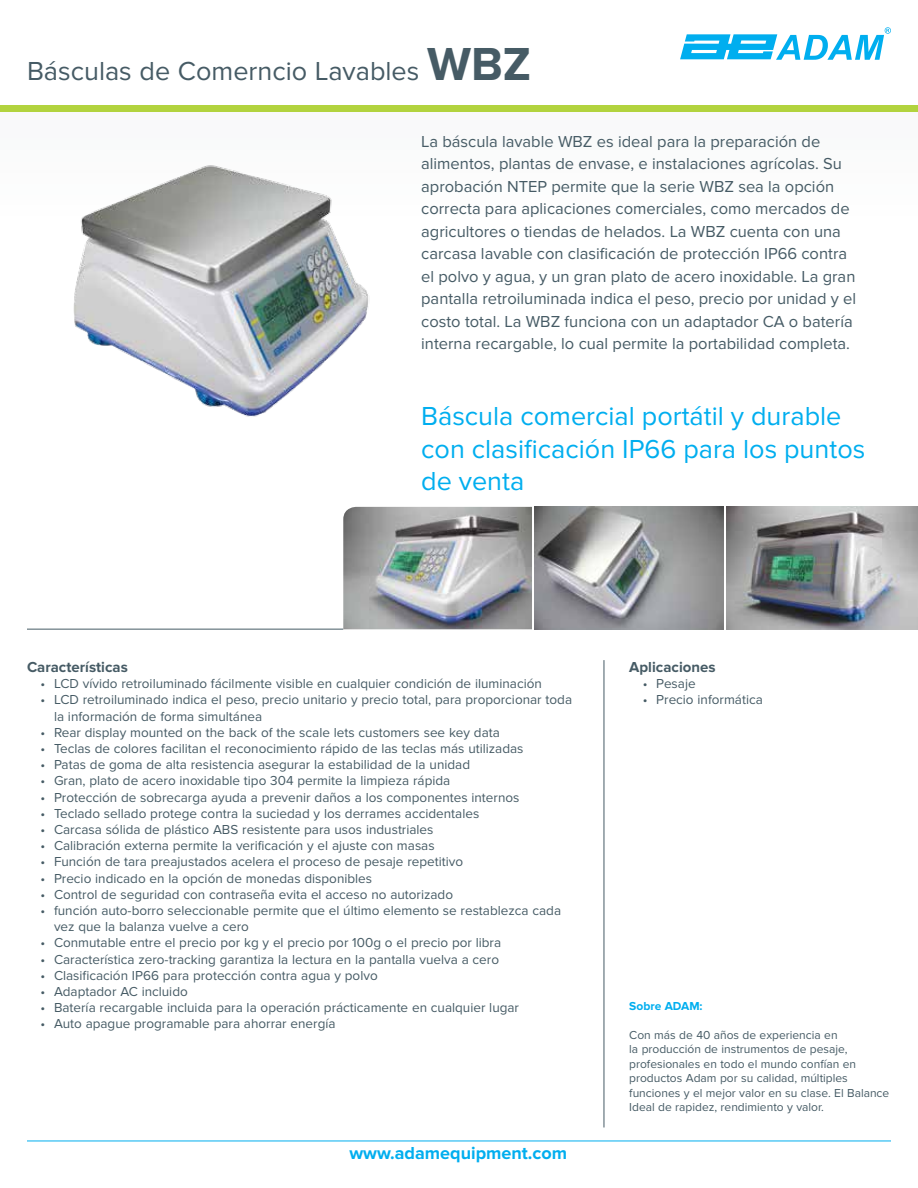
<style>
.page{position:relative;width:918px;height:1188px;background:#fff}
.page>*{position:absolute;margin:0;border:0;box-sizing:border-box;transform-origin:0 0}
.t1{font:27px/32.4px "Proxima Nova";color:#00aeef}
.t2{font:27px "Proxima Nova";color:#465b65}
.t3{font:700 18px "Proxima Nova";color:#00aeef}
.t4{font:16.5px/22.5px "Proxima Nova";color:#465b65}
.t5{font:700 15px "Proxima Nova";color:#465b65}
.t6{font:13.5px/16.2px "Proxima Nova";color:#465b65}
.t7{font:12px/14.4px "Proxima Nova";color:#465b65}
.t8{font:700 12px "Proxima Nova";color:#00aeef}
.s1{font-weight:700;font-size:48px}
</style>
<div class="page">
<div style="left:0;top:111px;width:918px;height:115px;background:#fafbfb"></div>
<div style="left:0;top:105px;width:918px;height:6px;background:#b2d33e"></div>
<hr style="left:27px;top:1141px;width:864px;height:1px;background:#00aeef">
<hr style="left:27px;top:629px;width:316px;height:1px;background:#465b65">
<hr style="left:604px;top:660px;width:1px;height:467px;background:#465b65">
<svg style="left:680px;top:27px;width:211px;height:33px"></svg>
<img style="left:73px;top:165px;width:295px;height:252px">
<img style="left:727px;top:507px;width:191px;height:122px">
<img style="left:535px;top:507px;width:189px;height:122px">
<img style="left:343px;top:507px;width:189px;height:122px">
<h1 class="t2" style="left:27px;top:55px;width:506px">Básculas de Comerncio Lavables <span class="s1">WBZ</span></h1>
<p class="t4" style="left:421px;top:130px;width:437px">La báscula lavable WBZ es ideal para la preparación de alimentos, plantas de envase, e instalaciones agrícolas. Su aprobación NTEP permite que la serie WBZ sea la opción correcta para aplicaciones comerciales, como mercados de agricultores o tiendas de helados. La WBZ cuenta con una carcasa lavable con clasificación de protección IP66 contra el polvo y agua, y un gran plato de acero inoxidable. La gran pantalla retroiluminada indica el peso, precio por unidad y el costo total. La WBZ funciona con un adaptador CA o batería interna recargable, lo cual permite la portabilidad completa.</p>
<h1 class="t1" style="left:421px;top:400px;width:446px">Báscula comercial portátil y durable con clasificación IP66 para los puntos de venta</h1>
<p class="t5" style="left:27px;top:658px;width:102px">Características</p>
<p class="t6" style="left:40px;top:676px;width:503px">• LCD vívido retroiluminado fácilmente visible en cualquier condición de iluminación</p>
<p class="t6" style="left:54px;top:692px;width:520px;text-indent:-14px">• LCD retroiluminado indica el peso, precio unitario y precio total, para proporcionar toda la información de forma simultánea</p>
<p class="t6" style="left:40px;top:724px;width:461px">• Rear display mounted on the back of the scale lets customers see key data</p>
<p class="t6" style="left:40px;top:741px;width:485px">• Teclas de colores facilitan el reconocimiento rápido de las teclas más utilizadas</p>
<p class="t6" style="left:40px;top:757px;width:431px">• Patas de goma de alta resistencia asegurar la estabilidad de la unidad</p>
<p class="t6" style="left:40px;top:773px;width:411px">• Gran, plato de acero inoxidable tipo 304 permite la limpieza rápida</p>
<p class="t6" style="left:40px;top:789px;width:480px">• Protección de sobrecarga ayuda a prevenir daños a los componentes internos</p>
<p class="t6" style="left:40px;top:805px;width:440px">• Teclado sellado protege contra la suciedad y los derrames accidentales</p>
<p class="t6" style="left:40px;top:822px;width:395px">• Carcasa sólida de plástico ABS resistente para usos industriales</p>
<p class="t6" style="left:40px;top:838px;width:396px">• Calibración externa permite la verificación y el ajuste con masas</p>
<p class="t6" style="left:40px;top:854px;width:424px">• Función de tara preajustados acelera el proceso de pesaje repetitivo</p>
<p class="t6" style="left:40px;top:870px;width:333px">• Precio indicado en la opción de monedas disponibles</p>
<p class="t6" style="left:40px;top:886px;width:414px">• Control de seguridad con contraseña evita el acceso no autorizado</p>
<p class="t6" style="left:54px;top:903px;width:509px;text-indent:-14px">• función auto-borro seleccionable permite que el último elemento se restablezca cada vez que la balanza vuelve a cero</p>
<p class="t6" style="left:40px;top:935px;width:462px">• Conmutable entre el precio por kg y el precio por 100g o el precio por libra</p>
<p class="t6" style="left:40px;top:951px;width:460px">• Característica zero-tracking garantiza la lectura en la pantalla vuelva a cero</p>
<p class="t6" style="left:40px;top:967px;width:339px">• Clasificación IP66 para protección contra agua y polvo</p>
<p class="t6" style="left:40px;top:984px;width:149px">• Adaptador AC incluido</p>
<p class="t6" style="left:40px;top:1000px;width:480px">• Batería recargable incluida para la operación prácticamente en cualquier lugar</p>
<p class="t6" style="left:40px;top:1016px;width:297px">• Auto apague programable para ahorrar energía</p>
<h2 class="t3" style="left:349px;top:1142px;width:219px">www.adamequipment.com</h2>
<p class="t5" style="left:629px;top:658px;width:88px">Aplicaciones</p>
<p class="t6" style="left:643px;top:676px;width:54px">• Pesaje</p>
<p class="t6" style="left:643px;top:692px;width:122px">• Precio informática</p>
<p class="t8" style="left:629px;top:999px;width:75px">Sobre ADAM:</p>
<p class="t7" style="left:629px;top:1028px;width:262px">Con más de 40 años de experiencia en<br>la producción de instrumentos de pesaje, profesionales en todo el mundo confían en productos Adam por su calidad, múltiples funciones y el mejor valor en su clase. El Balance Ideal de rapidez, rendimiento y valor.</p>
</div>
